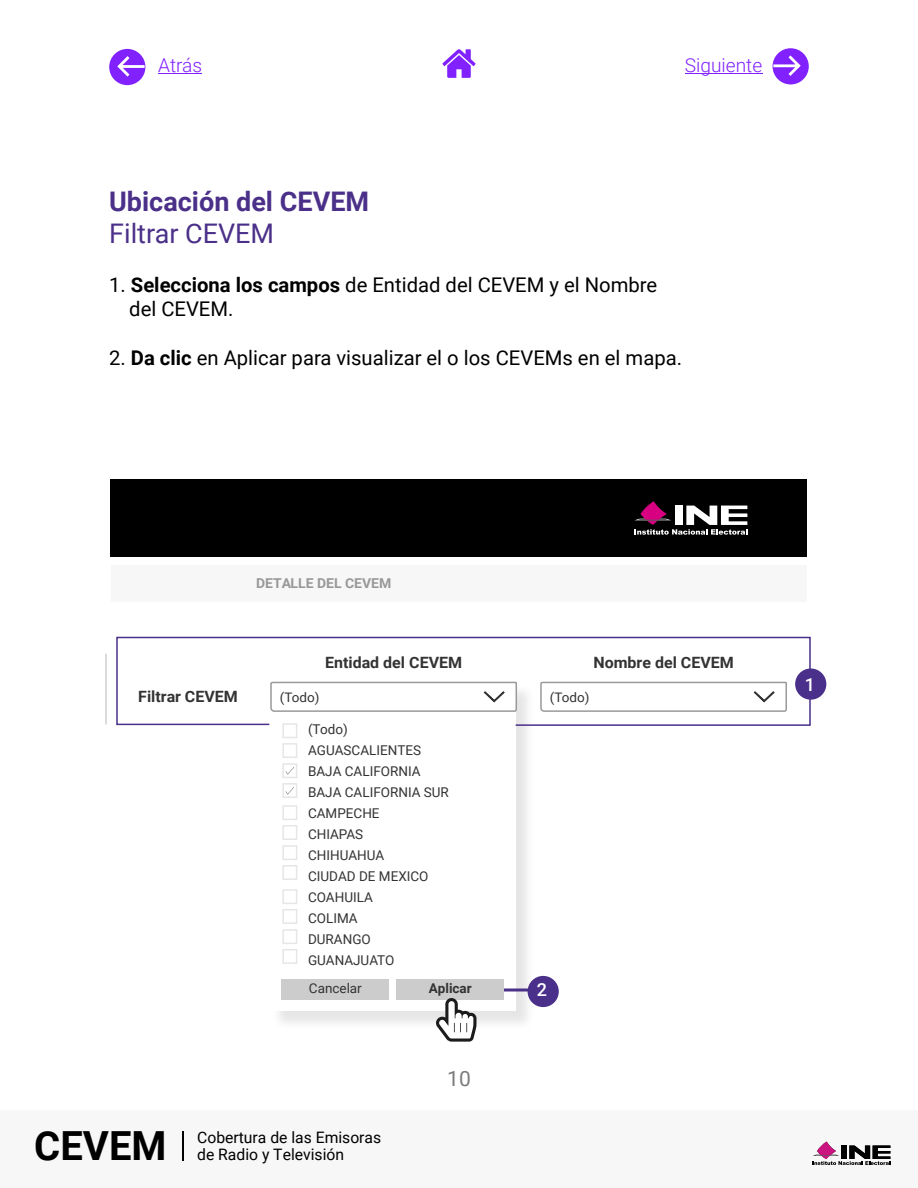
<style>
.page{position:relative;width:918px;height:1188px;background:#fff}
.page>*{position:absolute;margin:0;border:0;box-sizing:border-box;transform-origin:0 0}
.t1{font:700 40.2px "Roboto";color:#000}
.t2{font:700 27px "Roboto";color:#4b3089}
.t3{font:27px "Roboto";color:#4b3089}
.t4{font:21px "Roboto";color:#7d7c7c}
.t5{font:20.25px/24.3px "Roboto";color:#000}
.t6{font:300 19.2px "Roboto";color:#8121fe}
.t7{font:500 18px "Roboto";color:#fff}
.t8{font:15.75px/17.4px "Roboto";color:#000}
.t9{font:700 15.6px "Roboto";color:#333}
.t10{font:700 13.65px "Roboto";color:#999}
.t11{font:13.5px/21px "Roboto";color:#333}
.t12{font:700 13.5px "Roboto";color:#333}
.t13{font:13.2px "Roboto";color:#333}
.s1{font-weight:700}
</style>
<div class="page">
<svg style="left:442px;top:49px;width:34px;height:29px"></svg>
<div style="left:0;top:1110px;width:918px;height:78px;background:#f7f7f7"></div>
<svg style="left:812px;top:1142px;width:78px;height:23px"></svg>
<svg style="left:183px;top:1131px;width:1px;height:29px"></svg>
<div style="left:109px;top:49px;width:36px;height:36px;background:#8121fe;border-radius:50%"></div>
<svg style="left:115px;top:53px;width:31px;height:27px"></svg>
<svg style="left:158px;top:73px;width:44px;height:1px"></svg>
<div style="left:773px;top:48px;width:36px;height:36px;background:#8121fe;border-radius:50%"></div>
<svg style="left:772px;top:52px;width:31px;height:27px"></svg>
<hr style="left:685px;top:73px;width:77px;height:1px;background:#8121fe">
<div style="left:273px;top:685px;width:262px;height:345px;background:#999;opacity:.25"></div>
<div style="left:270px;top:682px;width:246px;height:329px;background:#fff"></div>
<div style="left:282px;top:865px;width:15px;height:15px;background:#fff;border:2px solid #e6e6e6"></div>
<div style="left:282px;top:845px;width:15px;height:15px;background:#fff;border:2px solid #e6e6e6"></div>
<div style="left:282px;top:825px;width:15px;height:15px;background:#fff;border:2px solid #e6e6e6"></div>
<div style="left:282px;top:805px;width:15px;height:15px;background:#fff;border:2px solid #e6e6e6"></div>
<div style="left:282px;top:783px;width:15px;height:15px;background:#fff;border:2px solid #e6e6e6"></div>
<div style="left:282px;top:763px;width:15px;height:15px;background:#fff;border:2px solid #e6e6e6"></div>
<div style="left:282px;top:743px;width:15px;height:15px;background:#fff;border:2px solid #e6e6e6"></div>
<div style="left:282px;top:723px;width:15px;height:15px;background:#fff;border:2px solid #e6e6e6"></div>
<div style="left:282px;top:949px;width:15px;height:15px;background:#fff;border:2px solid #e6e6e6"></div>
<div style="left:282px;top:929px;width:15px;height:15px;background:#fff;border:2px solid #e6e6e6"></div>
<div style="left:282px;top:909px;width:15px;height:15px;background:#fff;border:2px solid #e6e6e6"></div>
<div style="left:282px;top:889px;width:15px;height:15px;background:#fff;border:2px solid #e6e6e6"></div>
<div style="left:396px;top:979px;width:108px;height:21px;background:#ccc"></div>
<div style="left:282px;top:979px;width:107px;height:21px;background:#ccc"></div>
<svg style="left:286px;top:787px;width:8px;height:8px"></svg>
<svg style="left:286px;top:767px;width:8px;height:8px"></svg>
<div style="left:111px;top:479px;width:696px;height:78px;background:#000"></div>
<svg style="left:634px;top:501px;width:113px;height:34px"></svg>
<div style="left:111px;top:565px;width:696px;height:37px;background:#f7f7f7"></div>
<hr style="left:105px;top:654px;width:2px;height:70px;background:#cfcfcf">
<svg style="left:436px;top:998px;width:44px;height:44px"></svg>
<svg style="left:116px;top:636px;width:695px;height:91px"></svg>
<div style="left:795px;top:668px;width:31px;height:32px;background:#4a308a;border-radius:50%"></div>
<div style="left:528px;top:976px;width:31px;height:31px;background:#4a308a;border-radius:50%"></div>
<svg style="left:504px;top:988px;width:24px;height:4px"></svg>
<h3 class="t6" style="left:158px;top:52px;width:45px">Atrás</h3>
<h3 class="t6" style="left:685px;top:52px;width:79px">Siguiente</h3>
<h2 class="t2" style="left:109px;top:182px;width:262px">Ubicación del CEVEM</h2>
<h2 class="t3" style="left:109px;top:215px;width:166px">Filtrar CEVEM</h2>
<h3 class="t5" style="left:129px;top:272px;width:530px;text-indent:-20px">1. <span class="s1">Selecciona los campos</span> de Entidad del CEVEM y el Nombre del CEVEM.</h3>
<h3 class="t5" style="left:109px;top:345px;width:574px">2. <span class="s1">Da clic</span> en Aplicar para visualizar el o los CEVEMs en el mapa.</h3>
<p class="t10" style="left:256px;top:574px;width:137px">DETALLE DEL CEVEM</p>
<p class="t9" style="left:325px;top:652px;width:139px">Entidad del CEVEM</p>
<p class="t9" style="left:593px;top:652px;width:142px">Nombre del CEVEM</p>
<p class="t9" style="left:138px;top:685px;width:101px">Filtrar CEVEM</p>
<p class="t13" style="left:550px;top:688px;width:41px">(Todo)</p>
<p class="t13" style="left:280px;top:688px;width:41px">(Todo)</p>
<p class="t11" style="left:308px;top:719px;width:142px">(Todo)<br>AGUASCALIENTES<br>BAJA CALIFORNIA<br>BAJA CALIFORNIA SUR<br>CAMPECHE<br>CHIAPAS<br>CHIHUAHUA<br>CIUDAD DE MEXICO<br>COAHUILA<br>COLIMA<br>DURANGO<br>GUANAJUATO</p>
<p class="t11" style="left:309px;top:977px;width:54px">Cancelar</p>
<p class="t12" style="left:429px;top:979px;width:45px">Aplicar</p>
<h1 class="t1" style="left:34px;top:1118px;width:134px">CEVEM</h1>
<p class="t8" style="left:197px;top:1128px;width:186px">Cobertura de las Emisoras de Radio y Televisión</p>
<h3 class="t4" style="left:447px;top:1063px;width:25px">10</h3>
<h3 class="t7" style="left:537px;top:977px;width:12px">2</h3>
<h3 class="t7" style="left:805px;top:672px;width:12px">1</h3>
</div>
